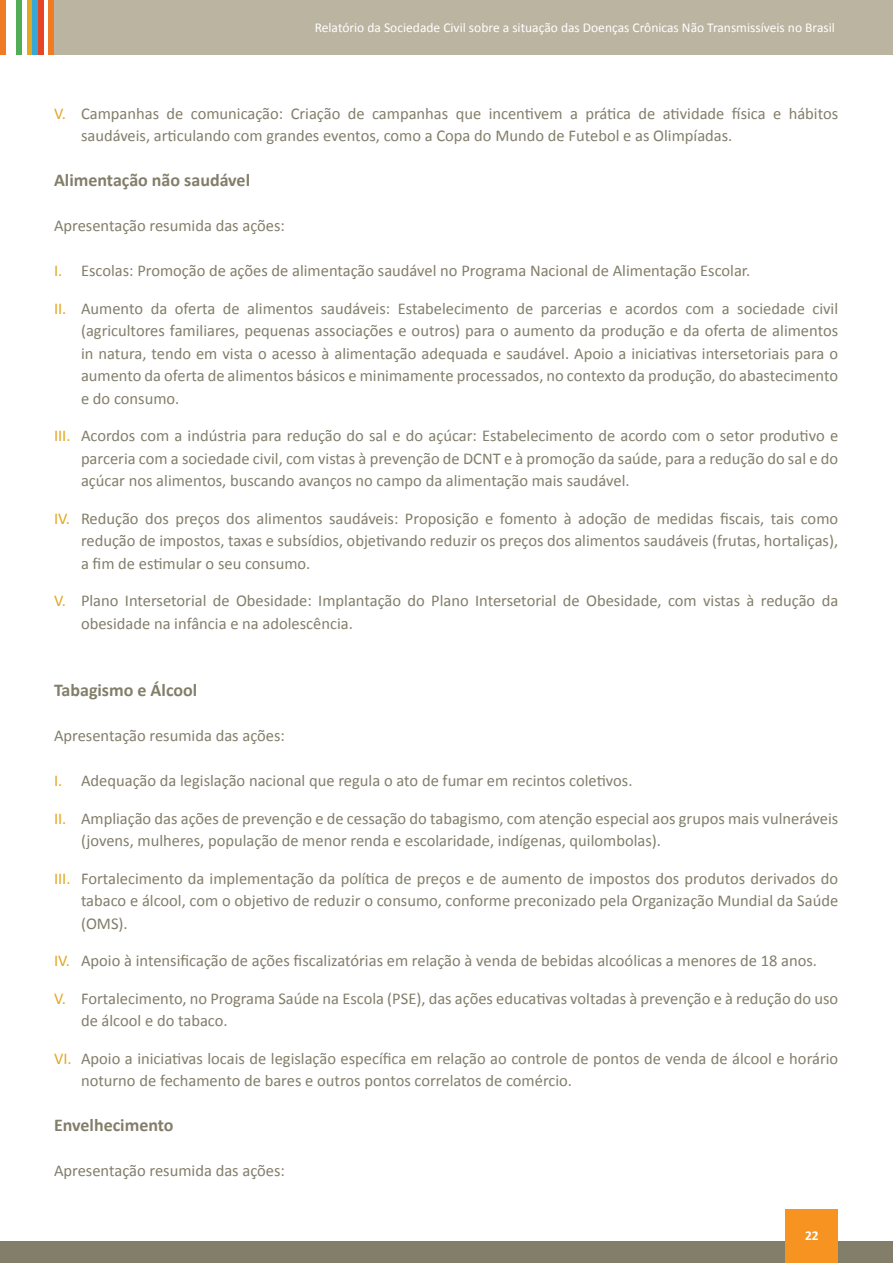
<style>
.page{position:relative;width:893px;height:1263px;background:#fff}
.page>*{position:absolute;margin:0;border:0;box-sizing:border-box;transform-origin:0 0}
.t1{font:700 18px "Calibri";color:#827e6a}
.t2{font:16.5px/22.5px "Calibri";color:#827e6a}
.t3{font:13.5px "Calibri";color:#fff}
.t4{font:700 13.5px "Calibri";color:#fff}
.s1{color:#e3a723}
</style>
<div class="page">
<div style="left:54px;top:0;width:839px;height:55px;background:#bbb4a1"></div>
<div style="left:0;top:0;width:5px;height:55px;background:#ef7c25"></div>
<div style="left:27px;top:0;width:5px;height:55px;background:#e3a723"></div>
<div style="left:32px;top:0;width:6px;height:55px;background:#37a7d5"></div>
<div style="left:38px;top:0;width:5px;height:55px;background:#e64624"></div>
<div style="left:16px;top:0;width:6px;height:55px;background:#51ae56"></div>
<div style="left:49px;top:0;width:5px;height:55px;background:#ef7c25"></div>
<div style="left:0;top:1242px;width:893px;height:21px;background:#827e6a"></div>
<div style="left:786px;top:1209px;width:52px;height:54px;background:#f79320"></div>
<p class="t3" style="left:315px;top:18px;width:522px">Relatório da Sociedade Civil sobre a situação das Doenças Crônicas Não Transmissíveis no Brasil</p>
<p class="t2" style="left:81px;top:101px;width:759px;text-indent:-27px"><span class="s1">V.</span> Campanhas de comunicação: Criação de campanhas que incentivem a prática de atividade física e hábitos saudáveis, articulando com grandes eventos, como a Copa do Mundo de Futebol e as Olimpíadas.</p>
<p class="t1" style="left:54px;top:167px;width:198px">Alimentação não saudável</p>
<p class="t2" style="left:54px;top:214px;width:232px">Apresentação resumida das ações:</p>
<p class="t2" style="left:54px;top:259px;width:698px"><span class="s1">I.</span> Escolas: Promoção de ações de alimentação saudável no Programa Nacional de Alimentação Escolar.</p>
<p class="t2" style="left:81px;top:296px;width:759px;text-align:justify;text-indent:-27px"><span class="s1">II.</span> Aumento da oferta de alimentos saudáveis: Estabelecimento de parcerias e acordos com a sociedade civil (agricultores familiares, pequenas associações e outros) para o aumento da produção e da oferta de alimentos in natura, tendo em vista o acesso à alimentação adequada e saudável. Apoio a iniciativas intersetoriais para o aumento da oferta de alimentos básicos e minimamente processados, no contexto da produção, do abastecimento e do consumo.</p>
<p class="t2" style="left:81px;top:424px;width:759px;text-align:justify;text-indent:-27px"><span class="s1">III.</span> Acordos com a indústria para redução do sal e do açúcar: Estabelecimento de acordo com o setor produtivo e parceria com a sociedade civil, com vistas à prevenção de DCNT e à promoção da saúde, para a redução do sal e do açúcar nos alimentos, buscando avanços no campo da alimentação mais saudável.</p>
<p class="t2" style="left:81px;top:507px;width:759px;text-align:justify;text-indent:-27px"><span class="s1">IV.</span> Redução dos preços dos alimentos saudáveis: Proposição e fomento à adoção de medidas fiscais, tais como redução de impostos, taxas e subsídios, objetivando reduzir os preços dos alimentos saudáveis (frutas, hortaliças), a fim de estimular o seu consumo.</p>
<p class="t2" style="left:81px;top:589px;width:759px;text-indent:-27px"><span class="s1">V.</span> Plano Intersetorial de Obesidade: Implantação do Plano Intersetorial de Obesidade, com vistas à redução da obesidade na infância e na adolescência.</p>
<p class="t1" style="left:54px;top:677px;width:145px">Tabagismo e Álcool</p>
<p class="t2" style="left:54px;top:724px;width:232px">Apresentação resumida das ações:</p>
<p class="t2" style="left:54px;top:769px;width:580px"><span class="s1">I.</span> Adequação da legislação nacional que regula o ato de fumar em recintos coletivos.</p>
<p class="t2" style="left:81px;top:806px;width:759px;text-indent:-27px"><span class="s1">II.</span> Ampliação das ações de prevenção e de cessação do tabagismo, com atenção especial aos grupos mais vulneráveis (jovens, mulheres, população de menor renda e escolaridade, indígenas, quilombolas).</p>
<p class="t2" style="left:81px;top:867px;width:759px;text-align:justify;text-indent:-27px"><span class="s1">III.</span> Fortalecimento da implementação da política de preços e de aumento de impostos dos produtos derivados do tabaco e álcool, com o objetivo de reduzir o consumo, conforme preconizado pela Organização Mundial da Saúde (OMS).</p>
<p class="t2" style="left:54px;top:949px;width:765px"><span class="s1">IV.</span> Apoio à intensificação de ações fiscalizatórias em relação à venda de bebidas alcoólicas a menores de 18 anos.</p>
<p class="t2" style="left:81px;top:987px;width:759px;text-indent:-27px"><span class="s1">V.</span> Fortalecimento, no Programa Saúde na Escola (PSE), das ações educativas voltadas à prevenção e à redução do uso de álcool e do tabaco.</p>
<p class="t2" style="left:81px;top:1047px;width:759px;text-indent:-27px"><span class="s1">VI.</span> Apoio a iniciativas locais de legislação específica em relação ao controle de pontos de venda de álcool e horário noturno de fechamento de bares e outros pontos correlatos de comércio.</p>
<p class="t1" style="left:54px;top:1112px;width:121px">Envelhecimento</p>
<p class="t2" style="left:54px;top:1159px;width:232px">Apresentação resumida das ações:</p>
<p class="t4" style="left:805px;top:1226px;width:15px">22</p>
</div>
